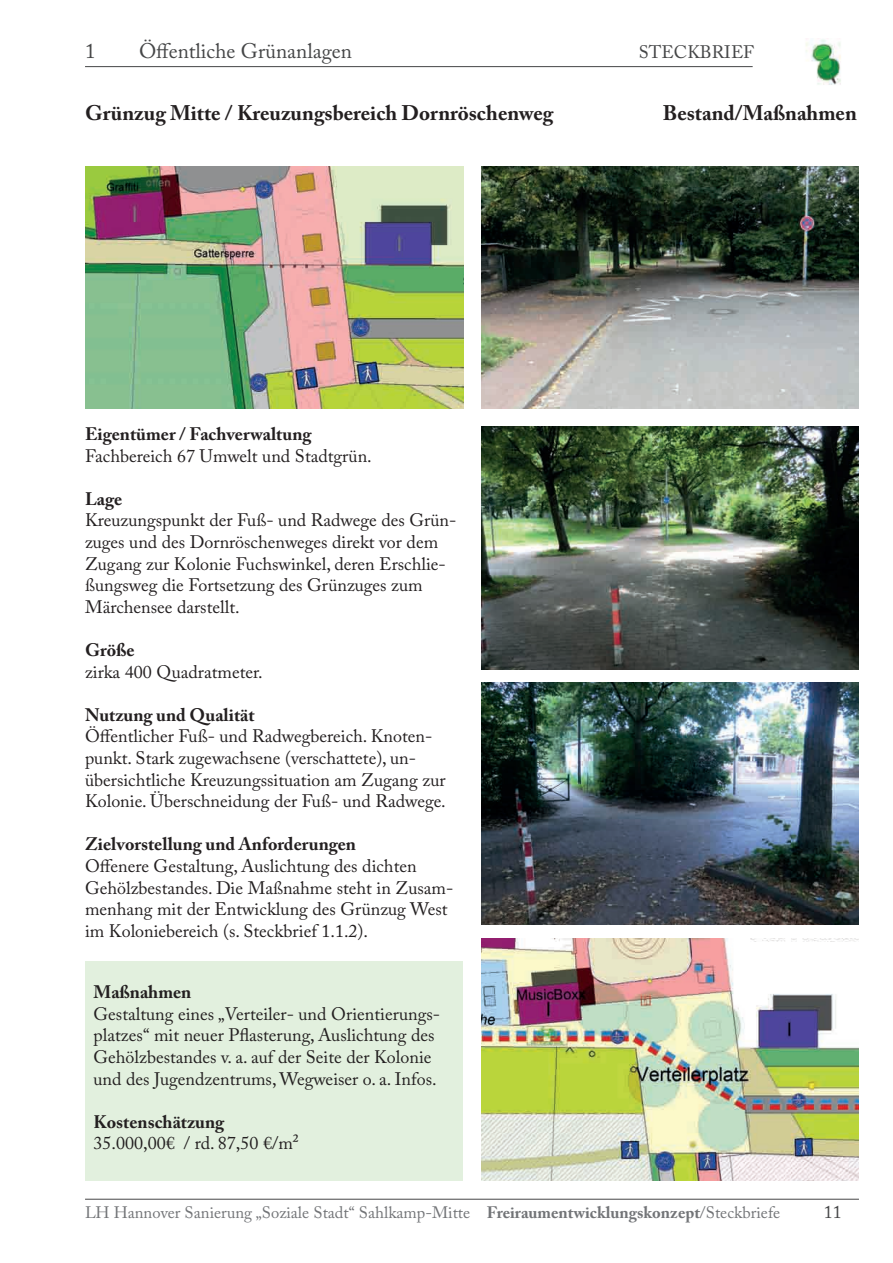
<style>
.page{position:relative;width:893px;height:1263px;background:#fff}
.page>*{position:absolute;margin:0;border:0;box-sizing:border-box;transform-origin:0 0}
.t1{font:700 21px "Adobe Caslon Pro";color:#231f20}
.t2{font:21px "Adobe Caslon Pro";color:#454647}
.t3{font:18px/21.6px "Adobe Caslon Pro";color:#231f20}
.t4{font:700 18px "Adobe Caslon Pro";color:#231f20}
.t5{font:18px "Adobe Caslon Pro";color:#454647}
.t6{font:16.5px "Adobe Caslon Pro";color:#727477}
.s1{font-weight:700}
</style>
<div class="page">
<hr style="left:85px;top:1199px;width:774px;height:1px;background:#454647">
<hr style="left:85px;top:66px;width:668px;height:1px;background:#454647">
<img style="left:806px;top:38px;width:35px;height:47px">
<img style="left:85px;top:166px;width:378px;height:243px">
<img style="left:481px;top:938px;width:378px;height:243px">
<img style="left:481px;top:166px;width:378px;height:243px">
<img style="left:481px;top:683px;width:378px;height:242px">
<img style="left:481px;top:427px;width:378px;height:242px">
<div style="left:85px;top:961px;width:378px;height:220px;background:#e2f0de"></div>
<p class="t2" style="left:85px;top:38px;width:12px">1</p>
<p class="t2" style="left:139px;top:38px;width:214px">Öffentliche Grünanlagen</p>
<p class="t5" style="left:639px;top:41px;width:117px">STECKBRIEF</p>
<p class="t1" style="left:85px;top:101px;width:470px">Grünzug Mitte / Kreuzungsbereich Dornröschenweg</p>
<p class="t1" style="left:663px;top:101px;width:196px">Bestand/Maßnahmen</p>
<p class="t4" style="left:85px;top:423px;width:228px">Eigentümer / Fachverwaltung</p>
<p class="t3" style="left:85px;top:445px;width:288px">Fachbereich 67 Umwelt und Stadtgrün.</p>
<p class="t4" style="left:85px;top:488px;width:39px">Lage</p>
<p class="t3" style="left:85px;top:509px;width:373px">Kreuzungspunkt der Fuß- und Radwege des Grün&shy;zuges und des Dornröschenweges direkt vor dem Zugang zur Kolonie Fuchswinkel, deren Erschlie&shy;ßungsweg die Fortsetzung des Grünzuges zum Märchensee darstellt.</p>
<p class="t4" style="left:85px;top:639px;width:51px">Größe</p>
<p class="t3" style="left:85px;top:661px;width:179px">zirka 400 Quadratmeter.</p>
<p class="t4" style="left:85px;top:704px;width:171px">Nutzung und Qualität</p>
<p class="t3" style="left:85px;top:725px;width:362px">Öffentlicher Fuß- und Radwegbereich. Knoten&shy;punkt. Stark zugewachsene (verschattete), un&shy;übersichtliche Kreuzungssituation am Zugang zur Kolonie. Überschneidung der Fuß- und Radwege.</p>
<p class="t4" style="left:85px;top:834px;width:273px">Zielvorstellung und Anforderungen</p>
<p class="t3" style="left:85px;top:855px;width:370px">Offenere Gestaltung, Auslichtung des dichten Gehölzbestandes. Die Maßnahme steht in Zusam&shy;menhang mit der Entwicklung des Grünzug West im Koloniebereich (s. Steckbrief 1.1.2).</p>
<p class="t4" style="left:94px;top:981px;width:99px">Maßnahmen</p>
<p class="t3" style="left:94px;top:1003px;width:348px">Gestaltung eines „Verteiler- und Orientierungs&shy;platzes“ mit neuer Pflasterung, Auslichtung des Gehölzbestandes v. a. auf der Seite der Kolonie und des Jugendzentrums, Wegweiser o. a. Infos.</p>
<p class="t4" style="left:94px;top:1111px;width:132px">Kostenschätzung</p>
<p class="t3" style="left:94px;top:1132px;width:207px">35.000,00€ / rd. 87,50 €/m²</p>
<p class="t6" style="left:85px;top:1203px;width:697px">LH Hannover Sanierung „Soziale Stadt“ Sahlkamp-Mitte <span class="s1">Freiraumentwicklungskonzept</span>/Steckbriefe</p>
<p class="t5" style="left:824px;top:1201px;width:19px">11</p>
</div>
